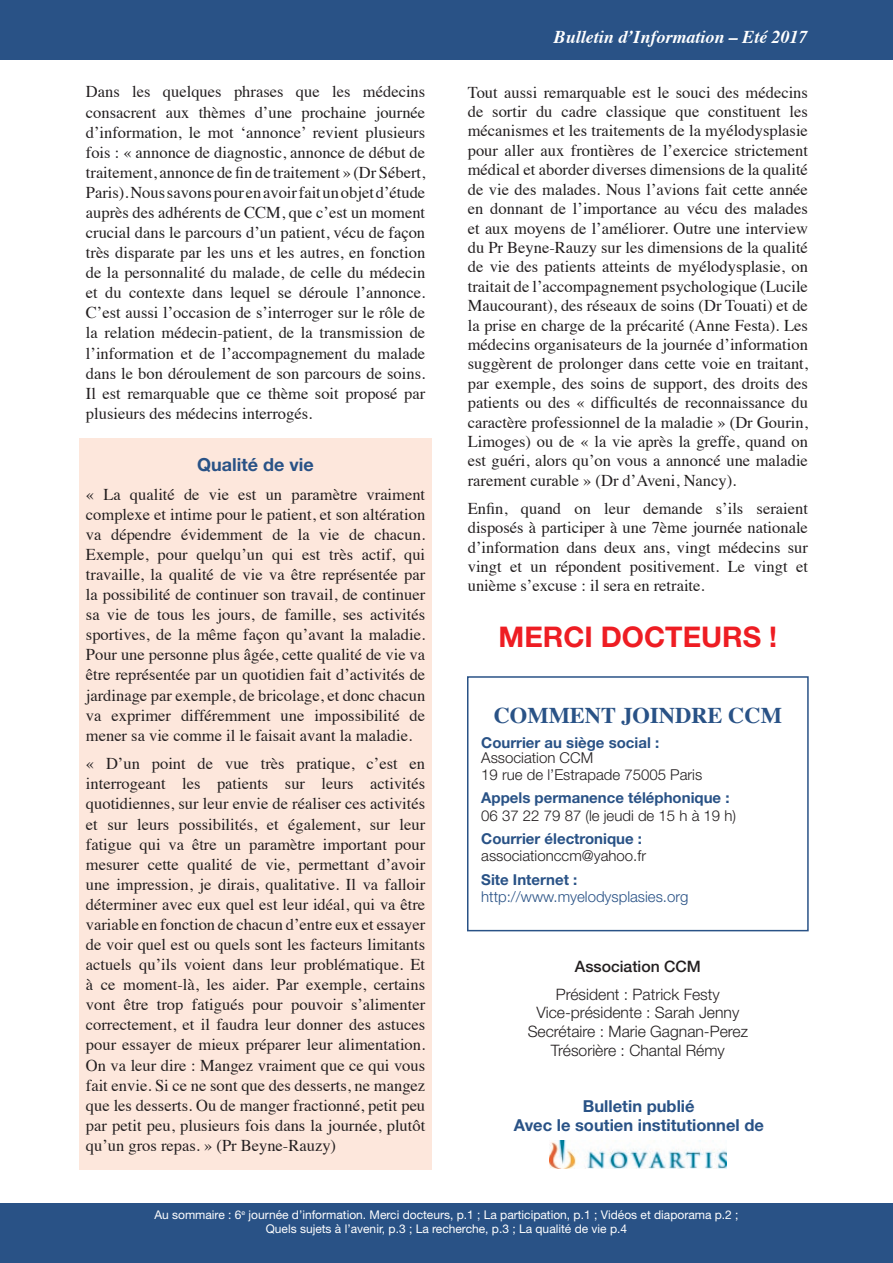
<style>
.page{position:relative;width:893px;height:1263px;background:#fff}
.page>*{position:absolute;margin:0;border:0;box-sizing:border-box;transform-origin:0 0}
.t1{font:700 28.5px "Helvetica Neue LT Std";color:#ee1d23}
.t2{font:700 22.5px "Times";color:#295286}
.t3{font:italic 700 18px "Times";color:#fff}
.t4{font:700 18px "Helvetica Neue LT Std";color:#295286}
.t5{font:16.5px/20.1px "Times";color:#231f20;text-align:justify}
.t6{font:700 16.5px/18.8px "Helvetica Neue LT Std";color:#295286;text-align:center}
.t7{font:300 15.75px/18.8px "Helvetica Neue LT Std";color:#231f20;text-align:center}
.t8{font:500 15.75px "Helvetica Neue LT Std";color:#231f20}
.t9{font:300 15px/17.1px "Helvetica Neue LT Std";color:#231f20}
.t10{font:700 15px "Helvetica Neue LT Std";color:#295286}
.t11{font:300 15px "Helvetica Neue LT Std";color:#295286}
.t12{font:12px/14.4px "Helvetica Neue LT Std";color:#fff;text-align:center}
</style>
<div class="page">
<div style="left:0;top:1203px;width:893px;height:60px;background:#295286"></div>
<div style="left:0;top:0;width:893px;height:60px;background:#295286"></div>
<div style="left:79px;top:438px;width:353px;height:731px;background:#fde7dc"></div>
<div style="left:467px;top:676px;width:342px;height:255px;border:2px solid #295286"></div>
<img style="left:549px;top:1140px;width:177px;height:29px">
<p class="t5" style="left:86px;top:80px;width:341px">Dans les quelques phrases que les médecins consacrent aux thèmes d’une prochaine journée d’information, le mot ‘annonce’ revient plusieurs fois : « annonce de diagnostic, annonce de début de traitement, annonce de fin de traitement » (Dr Sébert, Paris). Nous savons pour en avoir fait un objet d’étude auprès des adhérents de CCM, que c’est un moment crucial dans le parcours d’un patient, vécu de façon très disparate par les uns et les autres, en fonction de la personnalité du malade, de celle du médecin et du contexte dans lequel se déroule l’annonce.<br>C’est aussi l’occasion de s’interroger sur le rôle de la relation médecin-patient, de la transmission de l’information et de l’accompagnement du malade dans le bon déroulement de son parcours de soins.<br>Il est remarquable que ce thème soit proposé par plusieurs des médecins interrogés.</p>
<p class="t4" style="left:197px;top:454px;width:118px">Qualité de vie</p>
<p class="t5" style="left:86px;top:483px;width:341px">« La qualité de vie est un paramètre vraiment complexe et intime pour le patient, et son altération va dépendre évidemment de la vie de chacun.<br>Exemple, pour quelqu’un qui est très actif, qui travaille, la qualité de vie va être représentée par la possibilité de continuer son travail, de continuer sa vie de tous les jours, de famille, ses activités sportives, de la même façon qu’avant la maladie.<br>Pour une personne plus âgée, cette qualité de vie va être représentée par un quotidien fait d’activités de jardinage par exemple, de bricolage, et donc chacun va exprimer différemment une impossibilité de mener sa vie comme il le faisait avant la maladie.</p>
<p class="t5" style="left:86px;top:752px;width:341px">« D’un point de vue très pratique, c’est en interrogeant les patients sur leurs activités quotidiennes, sur leur envie de réaliser ces activités et sur leurs possibilités, et également, sur leur fatigue qui va être un paramètre important pour mesurer cette qualité de vie, permettant d’avoir une impression, je dirais, qualitative. Il va falloir déterminer avec eux quel est leur idéal, qui va être variable en fonction de chacun d’entre eux et essayer de voir quel est ou quels sont les facteurs limitants actuels qu’ils voient dans leur problématique. Et à ce moment-là, les aider. Par exemple, certains vont être trop fatigués pour pouvoir s’alimenter correctement, et il faudra leur donner des astuces pour essayer de mieux préparer leur alimentation.<br>On va leur dire : Mangez vraiment que ce qui vous fait envie. Si ce ne sont que des desserts, ne mangez que les desserts. Ou de manger fractionné, petit peu par petit peu, plusieurs fois dans la journée, plutôt qu’un gros repas. » (Pr Beyne-Rauzy)</p>
<p class="t3" style="left:554px;top:20px;width:256px">Bulletin d’Information – Eté 2017</p>
<p class="t5" style="left:468px;top:81px;width:342px;line-height:19.4px">Tout aussi remarquable est le souci des médecins de sortir du cadre classique que constituent les mécanismes et les traitements de la myélodysplasie pour aller aux frontières de l’exercice strictement médical et aborder diverses dimensions de la qualité de vie des malades. Nous l’avions fait cette année en donnant de l’importance au vécu des malades et aux moyens de l’améliorer. Outre une interview du Pr Beyne-Rauzy sur les dimensions de la qualité de vie des patients atteints de myélodysplasie, on traitait de l’accompagnement psychologique (Lucile Maucourant), des réseaux de soins (Dr Touati) et de la prise en charge de la précarité (Anne Festa). Les médecins organisateurs de la journée d’information suggèrent de prolonger dans cette voie en traitant, par exemple, des soins de support, des droits des patients ou des « difficultés de reconnaissance du caractère professionnel de la maladie » (Dr Gourin, Limoges) ou de « la vie après la greffe, quand on est guéri, alors qu’on vous a annoncé une maladie rarement curable » (Dr d’Aveni, Nancy).</p>
<p class="t5" style="left:468px;top:497px;width:342px;line-height:19.4px">Enfin, quand on leur demande s’ils seraient disposés à participer à une 7ème journée nationale d’information dans deux ans, vingt médecins sur vingt et un répondent positivement. Le vingt et unième s’excuse : il sera en retraite.</p>
<h1 class="t1" style="left:498px;top:619px;width:280px">MERCI DOCTEURS !</h1>
<h2 class="t2" style="left:494px;top:694px;width:19px">COMMENT</h2>
<h2 class="t2" style="left:621px;top:694px;width:16px">JOINDRE</h2>
<h2 class="t2" style="left:728px;top:694px;width:19px">CCM</h2>
<p class="t10" style="left:481px;top:733px;width:180px">Courrier au siège social :</p>
<p class="t9" style="left:481px;top:748px;width:222px">Association CCM<br>19 rue de l’Estrapade 75005 Paris</p>
<p class="t10" style="left:481px;top:789px;width:250px">Appels permanence téléphonique :</p>
<p class="t9" style="left:481px;top:806px;width:256px">06 37 22 79 87 (le jeudi de 15 h à 19 h)</p>
<p class="t10" style="left:481px;top:829px;width:162px">Courrier électronique :</p>
<p class="t9" style="left:481px;top:847px;width:166px">associationccm@yahoo.fr</p>
<p class="t10" style="left:481px;top:870px;width:98px">Site Internet :</p>
<p class="t11" style="left:481px;top:887px;width:209px">http://www.myelodysplasies.org</p>
<p class="t8" style="left:575px;top:957px;width:128px">Association CCM</p>
<p class="t7" style="left:528px;top:984px;width:222px">Président : Patrick Festy<br>Vice-présidente : Sarah Jenny<br>Secrétaire : Marie Gagnan-Perez<br>Trésorière : Chantal Rémy</p>
<p class="t6" style="left:514px;top:1096px;width:252px">Bulletin publié<br>Avec le soutien institutionnel de</p>
<p class="t12" style="left:154px;top:1207px;width:586px">Au sommaire : 6<sup>e</sup> journée d’information. Merci docteurs, p.1 ; La participation, p.1 ; Vidéos et diaporama p.2 ;<br>Quels sujets à l’avenir, p.3 ; La recherche, p.3 ; La qualité de vie p.4</p>
</div>
